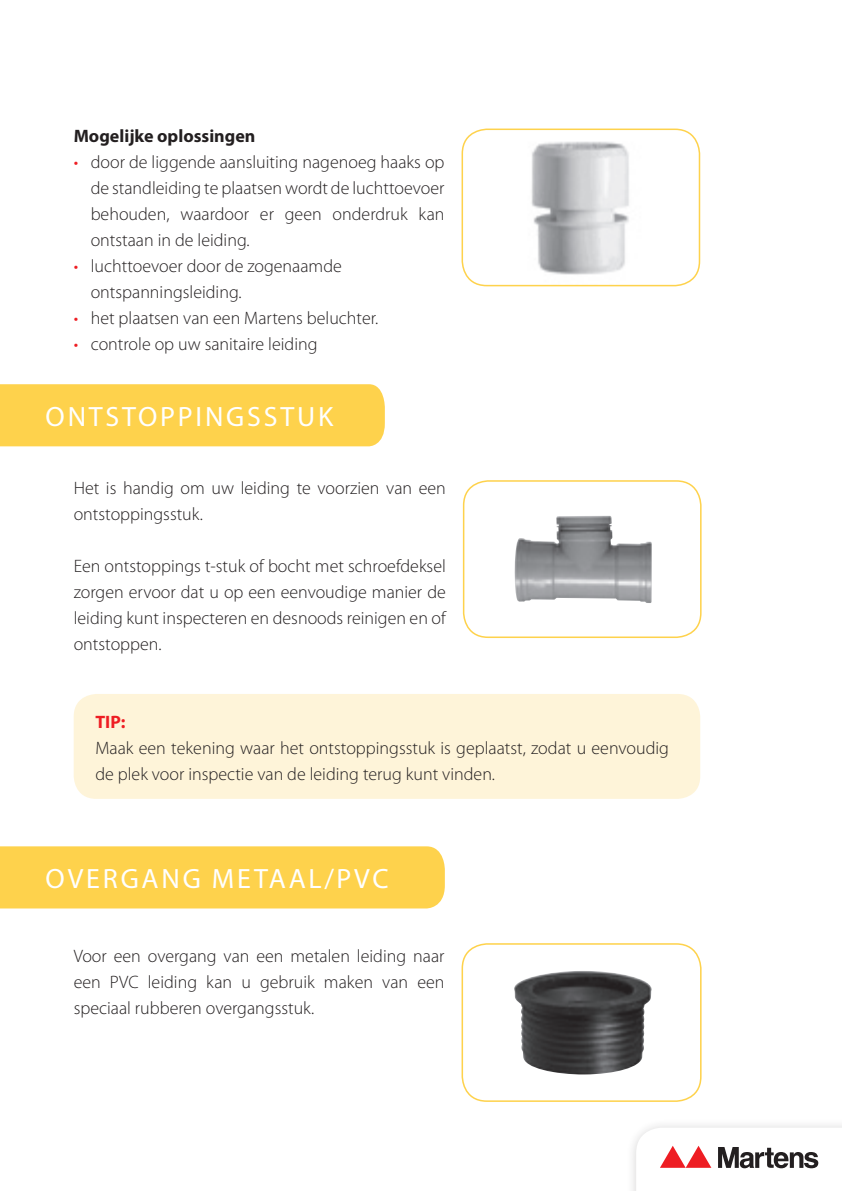
<style>
.page{position:relative;width:842px;height:1191px;background:#fff}
.page>*{position:absolute;margin:0;border:0;box-sizing:border-box;transform-origin:0 0}
.t1{font:28px "Myriad Pro";letter-spacing:.1em;color:#fff}
.t2{font:300 18px/26px "Myriad Pro";color:#231f20}
.t3{font:700 18px "Myriad Pro";color:#231f20}
.t4{font:700 18px "Myriad Pro";color:#ee1d23}
.s1{color:#ee1d23}
</style>
<div class="page">
<div style="left:0;top:384px;width:385px;height:62px;background:#fed24c"></div>
<img style="left:514px;top:516px;width:138px;height:87px">
<div style="left:463px;top:480px;width:238px;height:158px;border:2px solid #fed24c;border-radius:24px"></div>
<div style="left:74px;top:694px;width:626px;height:105px;background:#fef4d9;border-radius:23px"></div>
<img style="left:514px;top:971px;width:138px;height:103px">
<div style="left:461px;top:943px;width:240px;height:158px;border:2px solid #fed24c;border-radius:25px"></div>
<div style="left:0;top:846px;width:445px;height:62px;background:#fed24c"></div>
<img style="left:531px;top:141px;width:98px;height:134px">
<div style="left:461px;top:129px;width:239px;height:157px;border:2px solid #fed24c;border-radius:24px"></div>
<svg style="left:636px;top:1127px;width:206px;height:42px"></svg>
<p class="t3" style="left:74px;top:129px;width:183px">Mogelijke oplossingen</p>
<p class="t2" style="left:91px;top:150px;width:355px;text-align:justify;text-indent:-17px"><span class="s1">•</span> door de liggende aansluiting nagenoeg haaks op de standleiding te plaatsen wordt de luchttoevoer behouden, waardoor er geen onderdruk kan ontstaan in de leiding.</p>
<p class="t2" style="left:91px;top:254px;width:253px;text-indent:-17px"><span class="s1">•</span> luchttoevoer door de zogenaamde ontspanningsleiding.</p>
<p class="t2" style="left:74px;top:306px;width:306px"><span class="s1">•</span> het plaatsen van een Martens beluchter.</p>
<p class="t2" style="left:74px;top:332px;width:245px"><span class="s1">•</span> controle op uw sanitaire leiding</p>
<h1 class="t1" style="left:46px;top:405px;width:289px">ONTSTOPPINGSSTUK</h1>
<p class="t2" style="left:74px;top:477px;width:374px">Het is handig om uw leiding te voorzien van een ontstoppingsstuk.</p>
<p class="t2" style="left:74px;top:555px;width:374px;text-align:justify">Een ontstoppings t-stuk of bocht met schroefdeksel zorgen ervoor dat u op een eenvoudige manier de leiding kunt inspecteren en desnoods reinigen en of ontstoppen.</p>
<p class="t4" style="left:95px;top:715px;width:31px">TIP:</p>
<p class="t2" style="left:95px;top:736px;width:575px">Maak een tekening waar het ontstoppingsstuk is geplaatst, zodat u eenvoudig de plek voor inspectie van de leiding terug kunt vinden.</p>
<h1 class="t1" style="left:46px;top:868px;width:345px">OVERGANG METAAL/PVC</h1>
<p class="t2" style="left:74px;top:945px;width:372px;text-align:justify">Voor een overgang van een metalen leiding naar een PVC leiding kan u gebruik maken van een speciaal rubberen overgangsstuk.</p>
</div>
